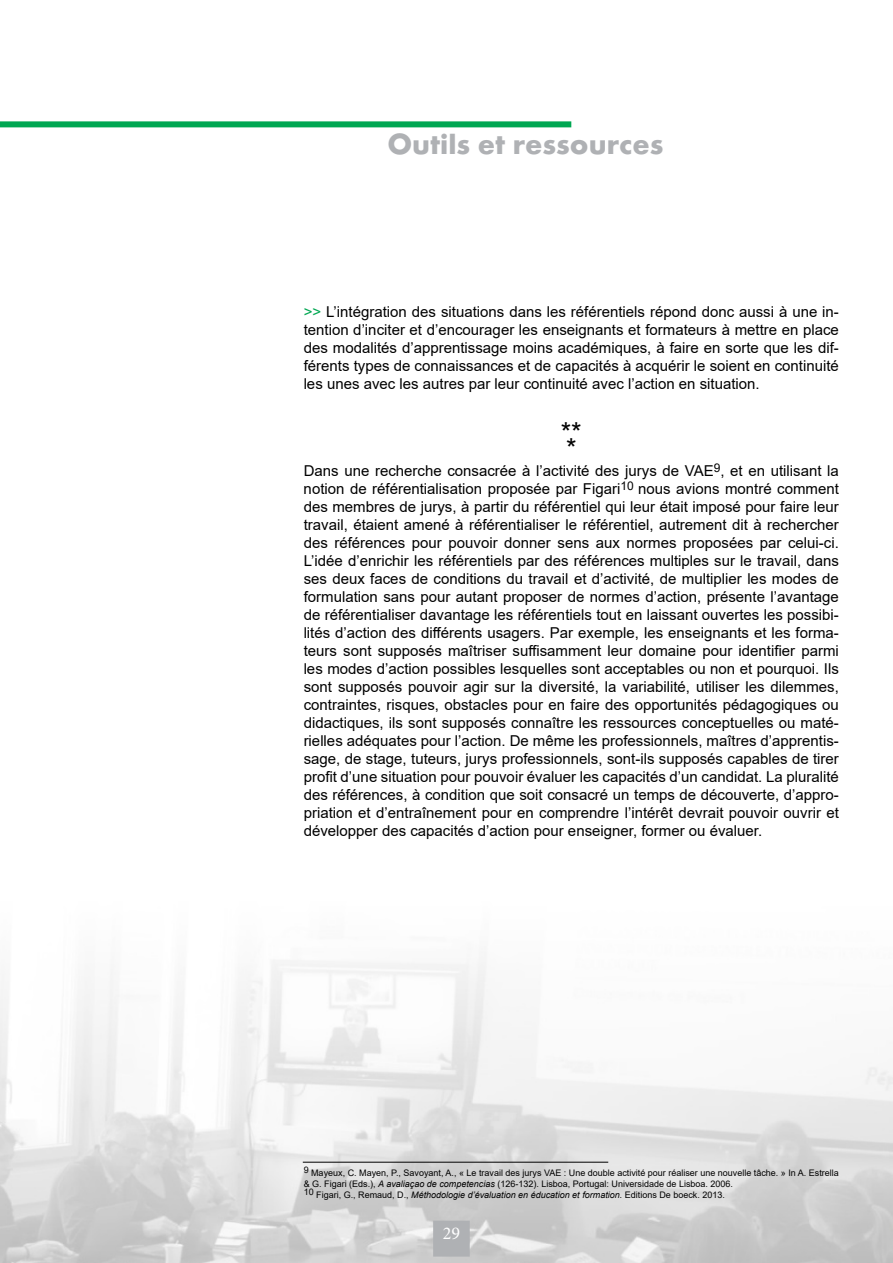
<style>
.page{position:relative;width:893px;height:1263px;background:#fff}
.page>*{position:absolute;margin:0;border:0;box-sizing:border-box;transform-origin:0 0}
.t1{font:27px "Canal Bold Romain";color:#afb1b4}
.t2{font:27px "Arial";color:#000}
.t3{font:18px "Minion Pro";color:#fff}
.t4{font:15px/18px "Arial";color:#000;text-align:justify}
.t5{font:9px/10.8px "Arial";color:#000}
.s1{color:#00a752}
.s2{font-style:italic}
</style>
<div class="page">
<div style="left:0;top:121px;width:571px;height:6px;background:#00a752"></div>
<img style="left:0;top:960px;width:893px;height:303px">
<div style="left:433px;top:1221px;width:37px;height:35px;background:#afb1b4"></div>
<hr style="left:303px;top:1162px;width:305px;height:1px;background:#000">
<h1 class="t1" style="left:387px;top:126px;width:277px">Outils et ressources</h1>
<p class="t4" style="left:304px;top:303px;width:537px"><span class="s1">&gt;&gt;</span> L’intégration des situations dans les référentiels répond donc aussi à une in&shy;tention d’inciter et d’encourager les enseignants et formateurs à mettre en place des modalités d’apprentissage moins académiques, à faire en sorte que les dif&shy;férents types de connaissances et de capacités à acquérir le soient en continuité les unes avec les autres par leur continuité avec l’action en situation.</p>
<h1 class="t2" style="left:561px;top:413px;width:23px">**</h1>
<h1 class="t2" style="left:566px;top:430px;width:12px">*</h1>
<p class="t4" style="left:304px;top:462px;width:537px">Dans une recherche consacrée à l’activité des jurys de VAE<sup>9</sup>, et en utilisant la notion de référentialisation proposée par Figari<sup>10</sup> nous avions montré comment des membres de jurys, à partir du référentiel qui leur était imposé pour faire leur travail, étaient amené à référentialiser le référentiel, autrement dit à rechercher des références pour pouvoir donner sens aux normes proposées par celui-ci.<br>L’idée d’enrichir les référentiels par des références multiples sur le travail, dans ses deux faces de conditions du travail et d’activité, de multiplier les modes de formulation sans pour autant proposer de normes d’action, présente l’avantage de référentialiser davantage les référentiels tout en laissant ouvertes les possibi&shy;lités d’action des différents usagers. Par exemple, les enseignants et les forma&shy;teurs sont supposés maîtriser suffisamment leur domaine pour identifier parmi les modes d’action possibles lesquelles sont acceptables ou non et pourquoi. Ils sont supposés pouvoir agir sur la diversité, la variabilité, utiliser les dilemmes, contraintes, risques, obstacles pour en faire des opportunités pédagogiques ou didactiques, ils sont supposés connaître les ressources conceptuelles ou maté&shy;rielles adéquates pour l’action. De même les professionnels, maîtres d’apprentis&shy;sage, de stage, tuteurs, jurys professionnels, sont-ils supposés capables de tirer profit d’une situation pour pouvoir évaluer les capacités d’un candidat. La pluralité des références, à condition que soit consacré un temps de découverte, d’appro&shy;priation et d’entraînement pour en comprendre l’intérêt devrait pouvoir ouvrir et développer des capacités d’action pour enseigner, former ou évaluer.</p>
<p class="t5" style="left:304px;top:1168px;width:537px">9 Mayeux, C. Mayen, P., Savoyant, A., « Le travail des jurys VAE : Une double activité pour réaliser une nouvelle tâche. » In A. Estrella &amp; G. Figari (Eds.), <span class="s2">A avaliaçao de competencias</span> (126-132). Lisboa, Portugal: Universidade de Lisboa. 2006.<br>10 Figari, G., Remaud, D., <span class="s2">Méthodologie d’évaluation en éducation et formation.</span> Editions De boeck. 2013.</p>
<p class="t3" style="left:443px;top:1221px;width:19px">29</p>
</div>
